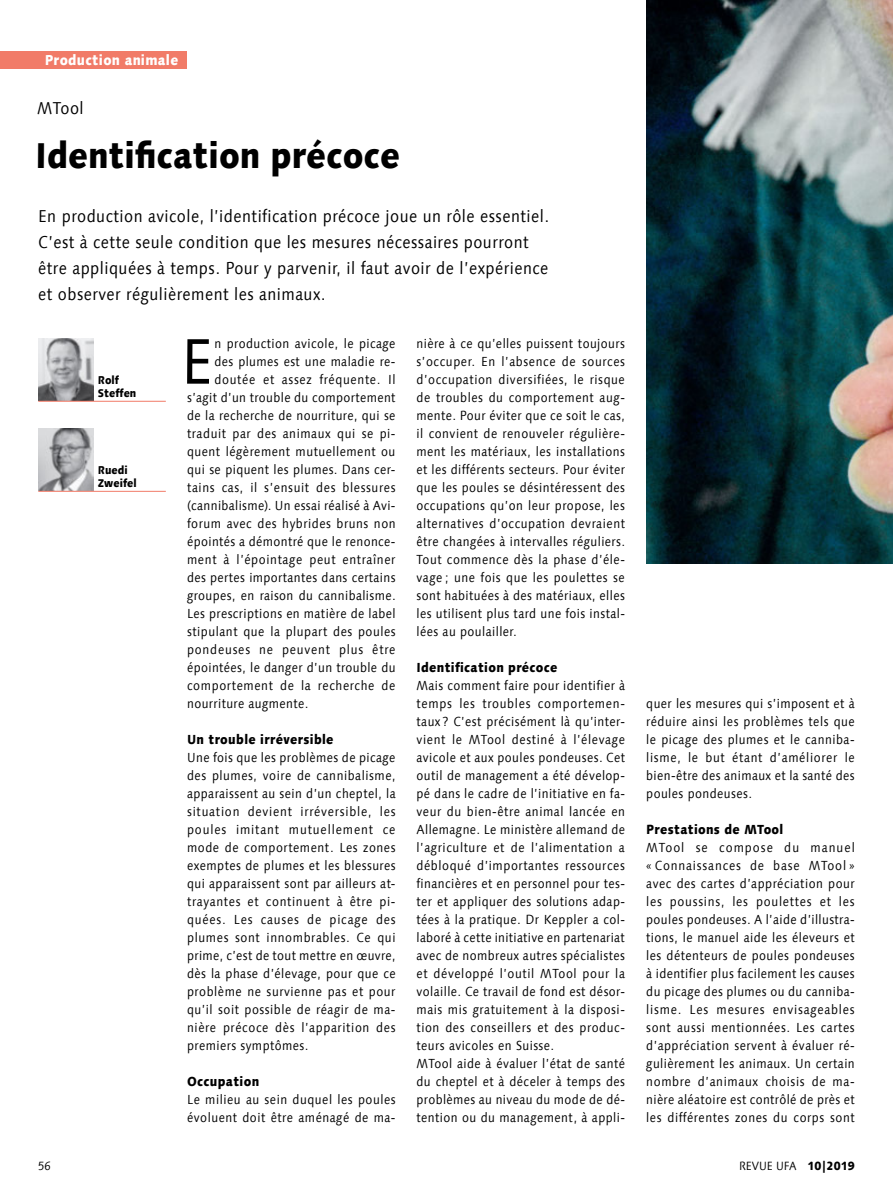
<style>
.page{position:relative;width:893px;height:1191px;background:#fff}
.page>*{position:absolute;margin:0;border:0;box-sizing:border-box;transform-origin:0 0}
.t1{font:64.2px "Linotype Syntax Com";color:#000;scale:.9 1}
.t2{font:800 36px "Linotype Syntax Com";color:#000;scale:.9 1}
.t3{font:17.25px/26.2px "Linotype Syntax Com";letter-spacing:.03em;color:#000;scale:.9 1}
.t4{font:800 14.25px "Linotype Syntax Com";letter-spacing:.025em;color:#fff;scale:.9 1}
.t5{font:13.2px/18px "Linotype Syntax Com";letter-spacing:.035em;color:#000;text-align:justify;scale:.9 1}
.t6{font:800 13.2px "Linotype Syntax Com";letter-spacing:.025em;color:#000;scale:.9 1}
.t7{font:13.2px "Linotype Syntax Com";letter-spacing:.065em;color:#000;scale:.9 1}
.t8{font:13.2px "Linotype Syntax Com";letter-spacing:.055em;color:#000;scale:.9 1}
.t9{font:12px "Linotype Syntax Com";color:#000;scale:.9 1}
.t10{font:12px "Linotype Syntax Com";color:#000;scale:.88 1}
.t11{font:800 11.25px/13.5px "Linotype Syntax Com";color:#000;scale:.9 1}
.s1{font-weight:800}
</style>
<div class="page">
<img style="left:646px;top:0;width:247px;height:564px">
<img style="left:38px;top:339px;width:56px;height:62px">
<img style="left:38px;top:429px;width:55px;height:62px">
<hr style="left:38px;top:401px;width:128px;height:1px;background:#f17b68">
<hr style="left:38px;top:491px;width:128px;height:1px;background:#f17b68">
<div style="left:0;top:51px;width:187px;height:17px;background:#f17b68"></div>
<p class="t4" style="left:45px;top:51px;width:150px">Production animale</p>
<h3 class="t3" style="left:37px;top:94px;width:53px">MTool</h3>
<h2 class="t2" style="left:35px;top:132px;width:407px">Identification précoce</h2>
<p class="t3" style="left:38px;top:202px;width:569px">En production avicole, l’identification précoce joue un rôle essentiel.<br>C’est à cette seule condition que les mesures nécessaires pourront être appliquées à temps. Pour y parvenir, il faut avoir de l’expérience et observer régulièrement les animaux.</p>
<p class="t11" style="left:98px;top:373px;width:44px">Rolf<br>Steffen</p>
<p class="t11" style="left:98px;top:463px;width:45px">Ruedi<br>Zweifel</p>
<h1 class="t1" style="left:181px;top:321px;width:37px">E</h1>
<p class="t5" style="left:214px;top:334px;width:203px">n production avicole, le picage</p>
<p class="t5" style="left:214px;top:352px;width:203px">des plumes est une maladie re-</p>
<p class="t8" style="left:214px;top:371px;width:203px">doutée et assez fréquente. Il</p>
<p class="t5" style="left:187px;top:388px;width:233px">s’agit d’un trouble du comportement</p>
<p class="t5" style="left:187px;top:406px;width:233px">de la recherche de nourriture, qui se</p>
<p class="t5" style="left:187px;top:424px;width:233px">traduit par des animaux qui se pi-</p>
<p class="t5" style="left:187px;top:442px;width:233px">quent légèrement mutuellement ou</p>
<p class="t5" style="left:187px;top:460px;width:233px">qui se piquent les plumes. Dans cer-</p>
<p class="t5" style="left:187px;top:478px;width:233px">tains cas, il s’ensuit des blessures</p>
<p class="t5" style="left:187px;top:496px;width:233px">(cannibalisme). Un essai réalisé à Avi-</p>
<p class="t5" style="left:187px;top:514px;width:233px">forum avec des hybrides bruns non</p>
<p class="t5" style="left:187px;top:532px;width:233px">épointés a démontré que le renonce-</p>
<p class="t5" style="left:187px;top:550px;width:233px">ment à l’épointage peut entraîner</p>
<p class="t5" style="left:187px;top:568px;width:233px">des pertes importantes dans certains</p>
<p class="t5" style="left:187px;top:586px;width:233px">groupes, en raison du cannibalisme.</p>
<p class="t5" style="left:187px;top:604px;width:233px">Les prescriptions en matière de label</p>
<p class="t5" style="left:187px;top:622px;width:233px">stipulant que la plupart des poules</p>
<p class="t7" style="left:187px;top:641px;width:233px">pondeuses ne peuvent plus être</p>
<p class="t5" style="left:187px;top:658px;width:233px">épointées, le danger d’un trouble du</p>
<p class="t5" style="left:187px;top:676px;width:233px">comportement de la recherche de</p>
<p class="t5" style="left:187px;top:694px;width:136px">nourriture augmente.</p>
<p class="t6" style="left:187px;top:730px;width:164px">Un trouble irréversible</p>
<p class="t5" style="left:187px;top:748px;width:233px">Une fois que les problèmes de picage des plumes, voire de cannibalisme, apparaissent au sein d’un cheptel, la situation devient irréversible, les poules imitant mutuellement ce mode de comportement. Les zones exemptes de plumes et les blessures qui apparaissent sont par ailleurs at&shy;trayantes et continuent à être pi&shy;quées. Les causes de picage des plumes sont innombrables. Ce qui prime, c’est de tout mettre en œuvre, dès la phase d’élevage, pour que ce problème ne survienne pas et pour qu’il soit possible de réagir de ma&shy;nière précoce dès l’apparition des premiers symptômes.</p>
<p class="t6" style="left:187px;top:1072px;width:81px">Occupation</p>
<p class="t5" style="left:187px;top:1090px;width:233px">Le milieu au sein duquel les poules évoluent doit être aménagé de ma-</p>
<p class="t5" style="left:417px;top:334px;width:233px">nière à ce qu’elles puissent toujours s’occuper. En l’absence de sources d’occupation diversifiées, le risque de troubles du comportement aug&shy;mente. Pour éviter que ce soit le cas, il convient de renouveler régulière&shy;ment les matériaux, les installations et les différents secteurs. Pour éviter que les poules se désintéressent des occupations qu’on leur propose, les alternatives d’occupation devraient être changées à intervalles réguliers.<br>Tout commence dès la phase d’éle&shy;vage ; une fois que les poulettes se sont habituées à des matériaux, elles les utilisent plus tard une fois instal&shy;lées au poulailler.</p>
<p class="t6" style="left:417px;top:658px;width:158px">Identification précoce</p>
<p class="t5" style="left:417px;top:676px;width:233px;text-align:left">Mais comment faire pour identifier à temps les troubles comportemen&shy;taux ? C’est précisément là qu’inter&shy;vient le MTool destiné à l’élevage avicole et aux poules pondeuses. Cet outil de management a été dévelop&shy;pé dans le cadre de l’initiative en fa&shy;veur du bien-être animal lancée en Allemagne. Le ministère allemand de l’agriculture et de l’alimentation a débloqué d’importantes ressources financières et en personnel pour tes&shy;ter et appliquer des solutions adap&shy;tées à la pratique. Dr Keppler a col&shy;laboré à cette initiative en partenariat avec de nombreux autres spécialistes et développé l’outil MTool pour la volaille. Ce travail de fond est désor&shy;mais mis gratuitement à la disposi&shy;tion des conseillers et des produc&shy;teurs avicoles en Suisse.<br>MTool aide à évaluer l’état de santé du cheptel et à déceler à temps des problèmes au niveau du mode de dé&shy;tention ou du management, à appli-</p>
<p class="t5" style="left:646px;top:694px;width:233px">quer les mesures qui s’imposent et à réduire ainsi les problèmes tels que le picage des plumes et le canniba&shy;lisme, le but étant d’améliorer le bien-être des animaux et la santé des poules pondeuses.</p>
<p class="t6" style="left:646px;top:820px;width:154px">Prestations de MTool</p>
<p class="t5" style="left:646px;top:838px;width:233px">MTool se compose du manuel « Connaissances de base MTool » avec des cartes d’appréciation pour les poussins, les poulettes et les poules pondeuses. A l’aide d’illustra&shy;tions, le manuel aide les éleveurs et les détenteurs de poules pondeuses à identifier plus facilement les causes du picage des plumes ou du canniba&shy;lisme. Les mesures envisageables sont aussi mentionnées. Les cartes d’appréciation servent à évaluer ré&shy;gulièrement les animaux. Un certain nombre d’animaux choisis de ma&shy;nière aléatoire est contrôlé de près et les différentes zones du corps sont</p>
<p class="t10" style="left:38px;top:1158px;width:16px">56</p>
<p class="t9" style="left:739px;top:1158px;width:130px">REVUE UFA <span class="s1">10|2019</span></p>
</div>
